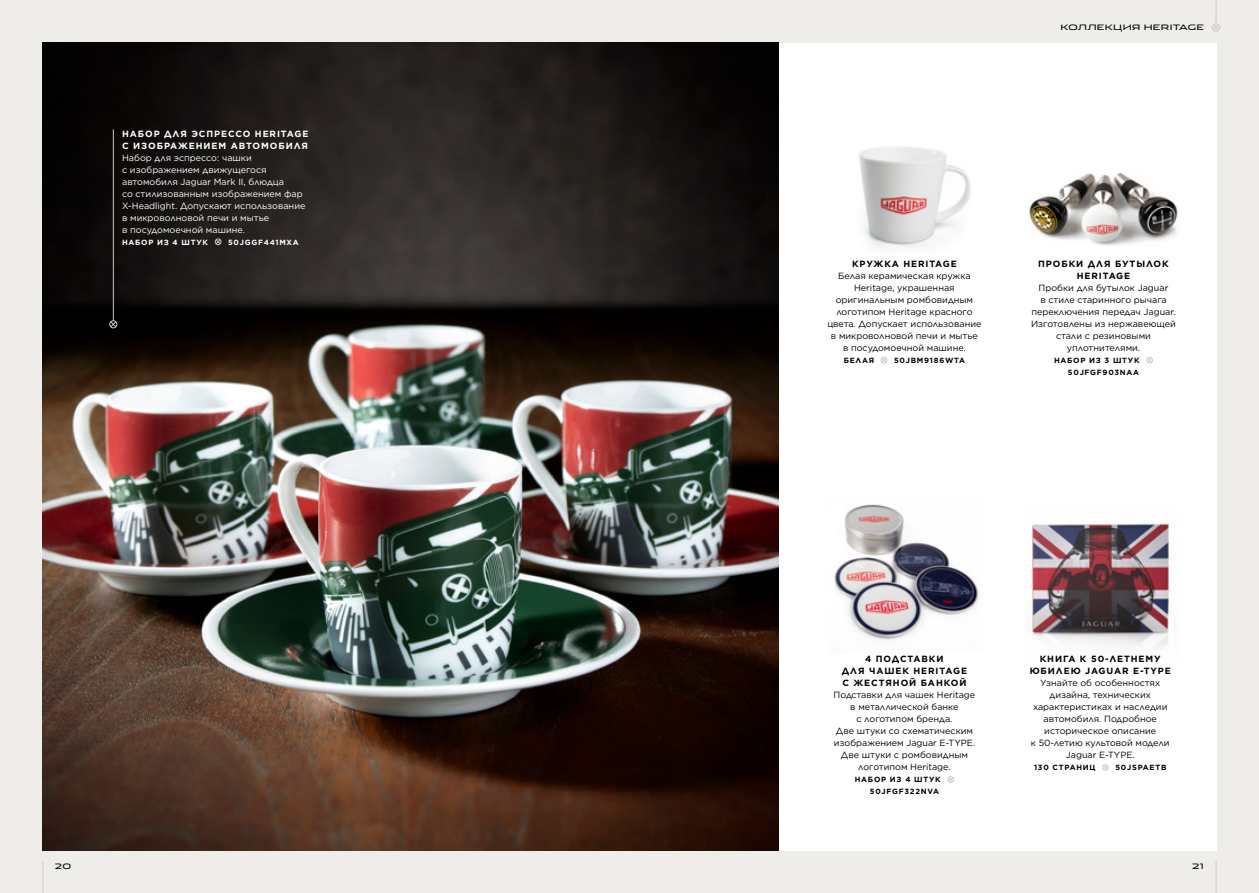
<style>
.page{position:relative;width:1259px;height:893px;background:#efedea}
.page>*{position:absolute;margin:0;border:0;box-sizing:border-box;transform-origin:0 0}
.t1{font:9px/12px "Gotham";color:#000;text-align:center}
.t2{font:9px/12px "Gotham";color:#fff}
.t3{font:700 9px/12px "Gotham";letter-spacing:.1em;color:#000;text-align:center}
.t4{font:700 9px/12px "Gotham";letter-spacing:.1em;color:#fff}
.t5{font:700 7.5px/12px "Gotham";letter-spacing:.1em;color:#000;text-align:right}
.t6{font:700 7.5px "Gotham";letter-spacing:.1em;color:#fff}
.t7{font:7.5px "Jaguar";letter-spacing:.04em;color:#000}
</style>
<div class="page">
<svg style="left:1212px;top:0;width:7px;height:31px"></svg>
<div style="left:1212px;top:24px;width:8px;height:7px;border:1px solid #d1c9bc;border-radius:50%"></div>
<hr style="left:1215px;top:861px;width:1px;height:32px;background:#d1c9bc">
<hr style="left:43px;top:861px;width:1px;height:32px;background:#d1c9bc">
<img style="left:43px;top:43px;width:735px;height:807px">
<div style="left:778px;top:43px;width:438px;height:807px;background:#fff"></div>
<img style="left:1029px;top:173px;width:149px;height:73px">
<svg style="left:1146px;top:357px;width:6px;height:6px"></svg>
<img style="left:1031px;top:523px;width:140px;height:126px">
<svg style="left:1102px;top:764px;width:6px;height:7px"></svg>
<div style="left:1102px;top:764px;width:6px;height:7px;border:1px solid #d1c9bc;border-radius:50%"></div>
<hr style="left:113px;top:129px;width:1px;height:192px;background:#d1c9bc">
<svg style="left:110px;top:321px;width:7px;height:7px"></svg>
<div style="left:109px;top:320px;width:8px;height:8px;border:1px solid #d1c9bc;border-radius:50%"></div>
<svg style="left:215px;top:239px;width:6px;height:6px"></svg>
<div style="left:215px;top:238px;width:6px;height:7px;border:1px solid #d1c9bc;border-radius:50%"></div>
<img style="left:859px;top:147px;width:112px;height:102px">
<svg style="left:949px;top:776px;width:5px;height:7px"></svg>
<div style="left:947px;top:776px;width:7px;height:7px;border:1px solid #d1c9bc;border-radius:50%"></div>
<img style="left:834px;top:504px;width:145px;height:136px">
<svg style="left:881px;top:357px;width:6px;height:6px"></svg>
<p class="t4" style="left:122px;top:127px;width:188px">НАБОР ДЛЯ ЭСПРЕССО HERITAGE<br>С ИЗОБРАЖЕНИЕМ АВТОМОБИЛЯ</p>
<p class="t2" style="left:122px;top:151px;width:185px">Набор для эспрессо: чашки<br>с изображением движущегося автомобиля Jaguar Mark II, блюдца<br>со стилизованным изображением фар<br>X-Headlight. Допускают использование в микроволновой печи и мытье<br>в посудомоечной машине.</p>
<p class="t6" style="left:122px;top:237px;width:87px">НАБОР ИЗ 4 ШТУК</p>
<p class="t6" style="left:228px;top:237px;width:72px">50JGGF441MXA</p>
<p class="t7" style="left:1060px;top:21px;width:145px">КОЛЛЕКЦИЯ HERITAGE</p>
<p class="t3" style="left:852px;top:258px;width:106px">КРУЖКА HERITAGE</p>
<p class="t1" style="left:827px;top:270px;width:156px">Белая керамическая кружка<br>Heritage, украшенная оригинальным ромбовидным логотипом Heritage красного цвета. Допускает использование в микроволновой печи и мытье в посудомоечной машине.</p>
<p class="t5" style="left:844px;top:354px;width:32px">БЕЛАЯ</p>
<p class="t5" style="left:894px;top:354px;width:72px">50JBM9186WTA</p>
<p class="t3" style="left:1038px;top:258px;width:132px">ПРОБКИ ДЛЯ БУТЫЛОК<br>HERITAGE</p>
<p class="t1" style="left:1031px;top:282px;width:146px">Пробки для бутылок Jaguar<br>в стиле старинного рычага переключения передач Jaguar.<br>Изготовлены из нержавеющей стали с резиновыми уплотнителями.</p>
<p class="t5" style="left:1054px;top:354px;width:87px">НАБОР ИЗ 3 ШТУК<br>50JFGF903NAA</p>
<p class="t3" style="left:842px;top:653px;width:127px">4 ПОДСТАВКИ<br>ДЛЯ ЧАШЕК HERITAGE<br>С ЖЕСТЯНОЙ БАНКОЙ</p>
<p class="t1" style="left:833px;top:689px;width:143px">Подставки для чашек Heritage в металлической банке<br>с логотипом бренда.<br>Две штуки со схематическим изображением Jaguar E-TYPE.<br>Две штуки с ромбовидным логотипом Heritage.</p>
<p class="t5" style="left:855px;top:774px;width:87px">НАБОР ИЗ 4 ШТУК<br>50JFGF322NVA</p>
<p class="t3" style="left:1029px;top:653px;width:143px">КНИГА К 50-ЛЕТНЕМУ<br>ЮБИЛЕЮ JAGUAR E-TYPE</p>
<p class="t1" style="left:1031px;top:677px;width:140px">Узнайте об особенностях дизайна, технических характеристиках и наследии автомобиля. Подробное историческое описание<br>к 50-летию культовой модели<br>Jaguar E-TYPE.</p>
<p class="t5" style="left:1034px;top:762px;width:63px">130 СТРАНИЦ</p>
<p class="t5" style="left:1115px;top:762px;width:52px">50JSPAETB</p>
<p class="t7" style="left:55px;top:859px;width:18px">20</p>
<p class="t7" style="left:1192px;top:859px;width:13px">21</p>
</div>
